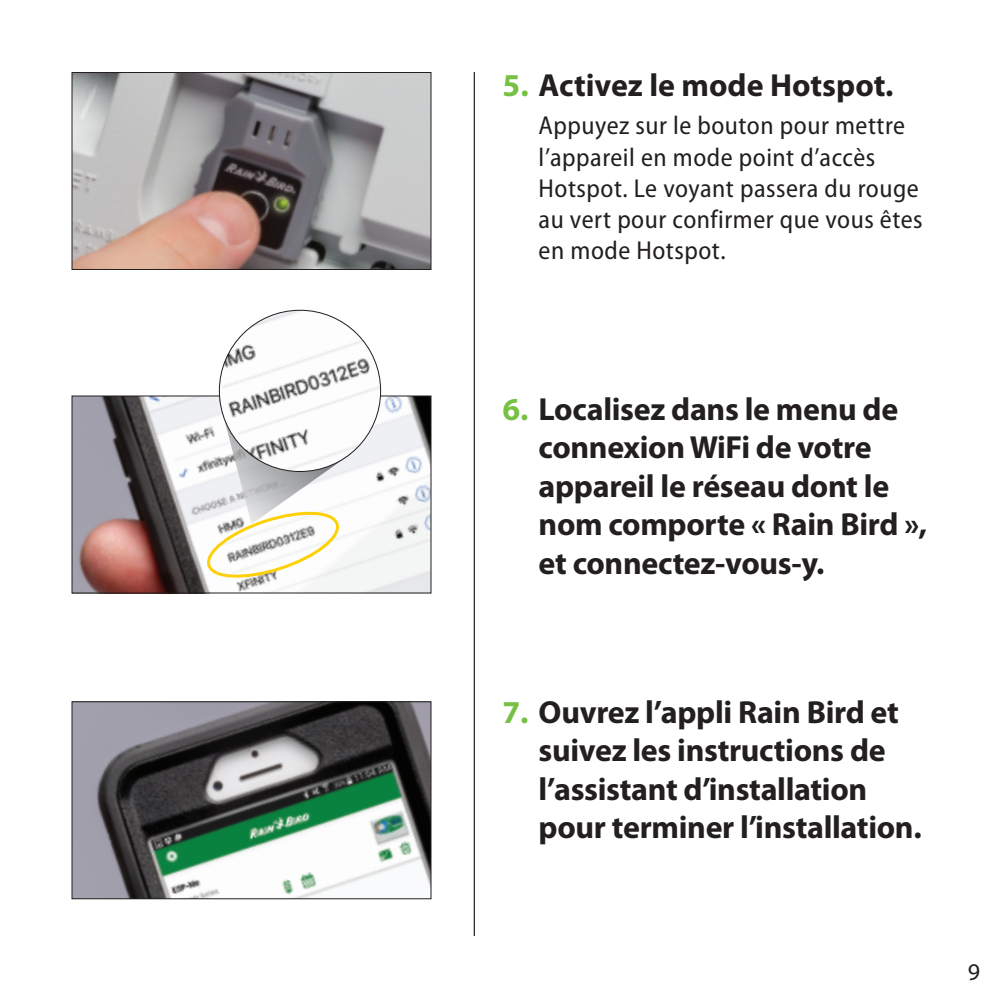
<style>
.page{position:relative;width:1008px;height:1008px;background:#fff}
.page>*{position:absolute;margin:0;border:0;box-sizing:border-box;transform-origin:0 0}
.t1{font:700 32px/38.4px "Myriad Pro";letter-spacing:-.01em;color:#231f20}
.t2{font:semi-condensed 26px/31.2px "Myriad Pro";letter-spacing:.02em;color:#231f20}
.t3{font:24px "Myriad Pro";color:#231f20}
.s1{color:#76c043}
</style>
<div class="page">
<img style="left:74px;top:398px;width:356px;height:194px">
<div style="left:72px;top:396px;width:360px;height:198px;border:1px solid #231f20"></div>
<hr style="left:474px;top:72px;width:1px;height:864px;background:#231f20">
<img style="left:219px;top:310px;width:162px;height:162px;border-radius:81px">
<svg style="left:205px;top:399px;width:146px;height:183px"></svg>
<img style="left:74px;top:74px;width:356px;height:194px">
<div style="left:72px;top:72px;width:360px;height:198px;border:1px solid #231f20"></div>
<img style="left:74px;top:703px;width:356px;height:194px">
<div style="left:72px;top:701px;width:360px;height:198px;border:1px solid #231f20"></div>
<p class="t1" style="left:503px;top:65px;width:393px"><span class="s1">5.</span> Activez le mode Hotspot.</p>
<p class="t2" style="left:539px;top:110px;width:386px">Appuyez sur le bouton pour mettre l’appareil en mode point d’accès<br>Hotspot. Le voyant passera du rouge au vert pour confirmer que vous êtes en mode Hotspot.</p>
<p class="t1" style="left:539px;top:389px;width:390px;text-indent:-36px"><span class="s1">6.</span> Localisez dans le menu de connexion WiFi de votre appareil le réseau dont le nom comporte « Rain Bird », et connectez-vous-y.</p>
<p class="t1" style="left:539px;top:692px;width:385px;text-indent:-36px"><span class="s1">7.</span> Ouvrez l’appli Rain Bird et suivez les instructions de l’assistant d’installation pour terminer l’installation.</p>
<p class="t3" style="left:968px;top:957px;width:14px">9</p>
</div>
